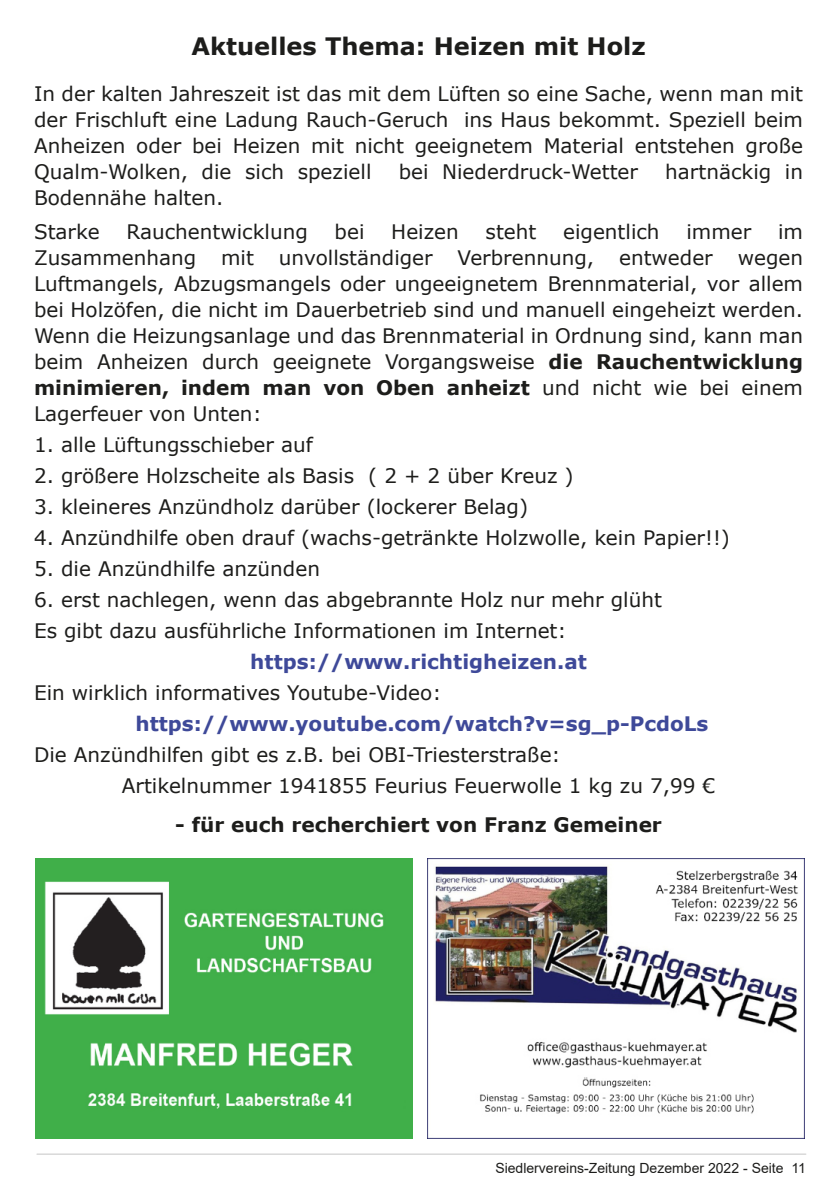
<style>
.page{position:relative;width:840px;height:1191px;background:#fff}
.page>*{position:absolute;margin:0;border:0;box-sizing:border-box;transform-origin:0 0}
.t1{font:700 24px "Verdana";color:#1d1d1b}
.t2{font:20px/26px "Verdana";color:#1d1d1b}
.t3{font:700 20px "Verdana";color:#3e4999}
.t4{font:700 20px "Verdana";color:#1d1d1b}
.t5{font:14px "Arial";color:#1d1d1b}
.s1{font-weight:700}
</style>
<div class="page">
<hr style="left:37px;top:1153px;width:768px;height:1px;background:#c6c6c6">
<img style="left:36px;top:858px;width:376px;height:280px">
<img style="left:427px;top:858px;width:376px;height:280px">
<p class="t1" style="left:191px;top:37px;width:455px">Aktuelles Thema: Heizen mit Holz</p>
<p class="t2" style="left:34px;top:83px;width:770px;text-align:justify">In der kalten Jahreszeit ist das mit dem Lüften so eine Sache, wenn man mit der Frischluft eine Ladung Rauch-Geruch ins Haus bekommt. Speziell beim Anheizen oder bei Heizen mit nicht geeignetem Material entstehen große Qualm-Wolken, die sich speziell</p>
<p class="t2" style="left:398px;top:161px;width:241px">bei Niederdruck-Wetter</p>
<p class="t2" style="left:665px;top:161px;width:139px">hartnäckig in</p>
<p class="t2" style="left:34px;top:183px;width:191px;line-height:34px">Bodennähe halten.<br>Starke</p>
<p class="t2" style="left:126px;top:221px;width:183px">Rauchentwicklung</p>
<p class="t2" style="left:334px;top:221px;width:31px">bei</p>
<p class="t2" style="left:391px;top:221px;width:69px">Heizen</p>
<p class="t2" style="left:485px;top:221px;width:52px">steht</p>
<p class="t2" style="left:563px;top:221px;width:98px">eigentlich</p>
<p class="t2" style="left:686px;top:221px;width:66px">immer</p>
<p class="t2" style="left:34px;top:221px;width:770px;text-align:justify;text-indent:743px">im Zusammenhang mit unvollständiger Verbrennung, entweder wegen Luftmangels, Abzugsmangels oder ungeeignetem Brennmaterial, vor allem bei Holzöfen, die nicht im Dauerbetrieb sind und manuell eingeheizt werden.<br>Wenn die Heizungsanlage und das Brennmaterial in Ordnung sind, kann man beim Anheizen durch geeignete Vorgangsweise <span class="s1">die Rauchentwicklung minimieren, indem man von Oben anheizt</span> und nicht wie bei einem Lagerfeuer von Unten:</p>
<p class="t2" style="left:34px;top:434px;width:280px">1. alle Lüftungsschieber auf</p>
<p class="t2" style="left:34px;top:465px;width:541px">2. größere Holzscheite als Basis ( 2 + 2 über Kreuz )</p>
<p class="t2" style="left:34px;top:496px;width:495px">3. kleineres Anzündholz darüber (lockerer Belag)</p>
<p class="t2" style="left:34px;top:527px;width:697px">4. Anzündhilfe oben drauf (wachs-getränkte Holzwolle, kein Papier!!)</p>
<p class="t2" style="left:34px;top:558px;width:287px">5. die Anzündhilfe anzünden</p>
<p class="t2" style="left:34px;top:586px;width:629px;line-height:31px">6. erst nachlegen, wenn das abgebrannte Holz nur mehr glüht<br>Es gibt dazu ausführliche Informationen im Internet:</p>
<p class="t3" style="left:250px;top:654px;width:338px">https://www.richtigheizen.at</p>
<p class="t2" style="left:34px;top:682px;width:408px">Ein wirklich informatives Youtube-Video:</p>
<p class="t3" style="left:135px;top:716px;width:574px">https://www.youtube.com/watch?v=sg_p-PcdoLs</p>
<p class="t2" style="left:122px;top:741px;width:594px;line-height:31px;text-indent:-88px">Die Anzündhilfen gibt es z.B. bei OBI-Triesterstraße:<br>Artikelnummer 1941855 Feurius Feuerwolle 1 kg zu 7,99 €</p>
<p class="t4" style="left:175px;top:817px;width:488px">- für euch recherchiert von Franz Gemeiner</p>
<p class="t5" style="left:495px;top:1163px;width:312px">Siedlervereins-Zeitung Dezember 2022 - Seite 11</p>
</div>
